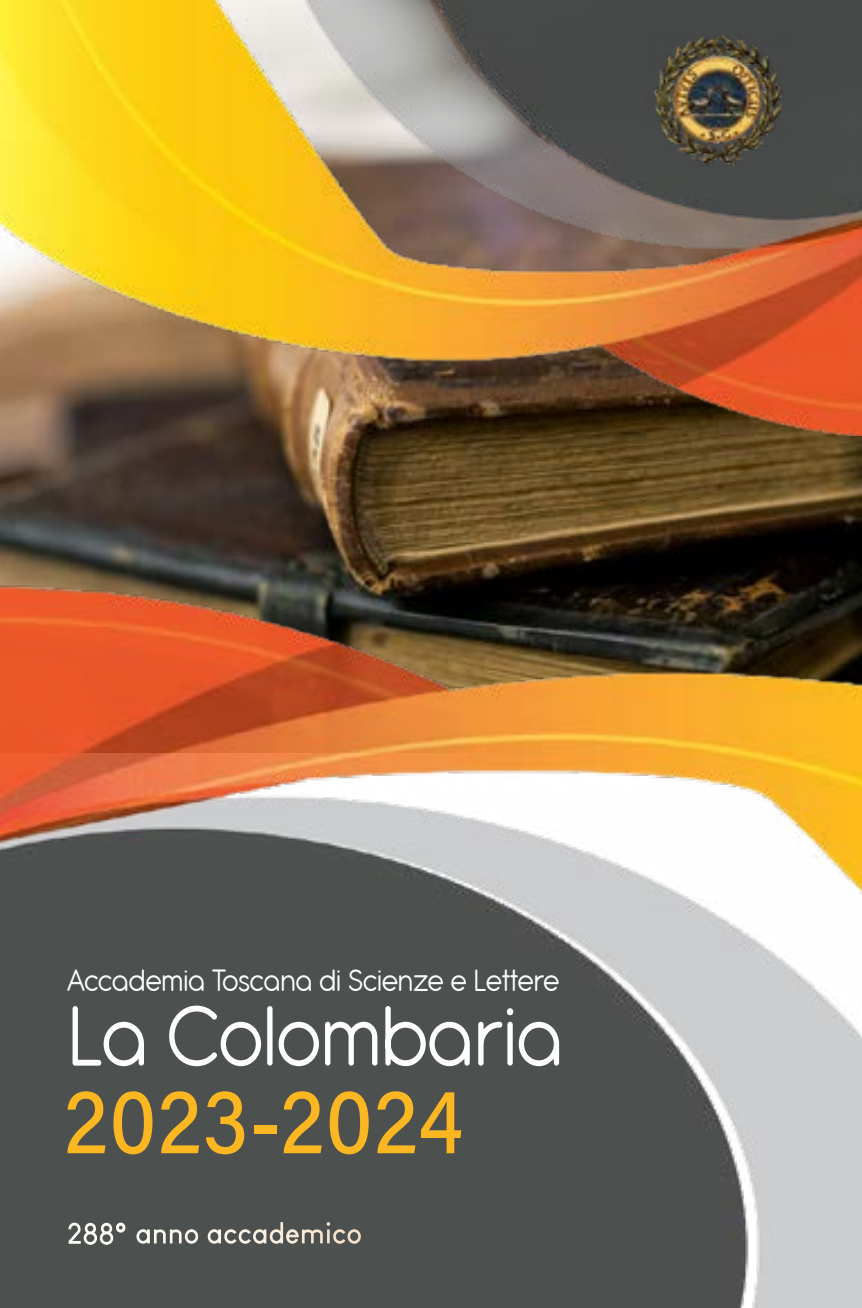
<style>
.page{position:relative;width:862px;height:1308px;background:#fff}
.page>*{position:absolute;margin:0;border:0;box-sizing:border-box;transform-origin:0 0}
.t1{font:93.15px "Antipasto Pro";color:#fff;scale:.91 1}
.t2{font:92.48px "Acumin Variable Concept";letter-spacing:.01em;color:#fab722;scale:.9 1}
.t3{font:33.52px "Antipasto Pro";color:#fff;scale:.91 1}
.t4{font:700 29.7px "Louis George Cafe";color:#fff;scale:.95 1}
</style>
<div class="page">
<img style="left:0;top:436px;width:861px;height:124px">
<img style="left:0;top:0;width:861px;height:436px">
<img style="left:643px;top:33px;width:151px;height:138px">
<img style="left:0;top:560px;width:861px;height:747px">
<p class="t3" style="left:67px;top:962px;width:542px">Accademia Toscana di Scienze e Lettere</p>
<h1 class="t1" style="left:67px;top:984px;width:546px">La Colombaria</h1>
<h2 class="t2" style="left:64px;top:1057px;width:445px">2023-2024</h2>
<p class="t4" style="left:67px;top:1213px;width:312px">288° anno accademico</p>
</div>
